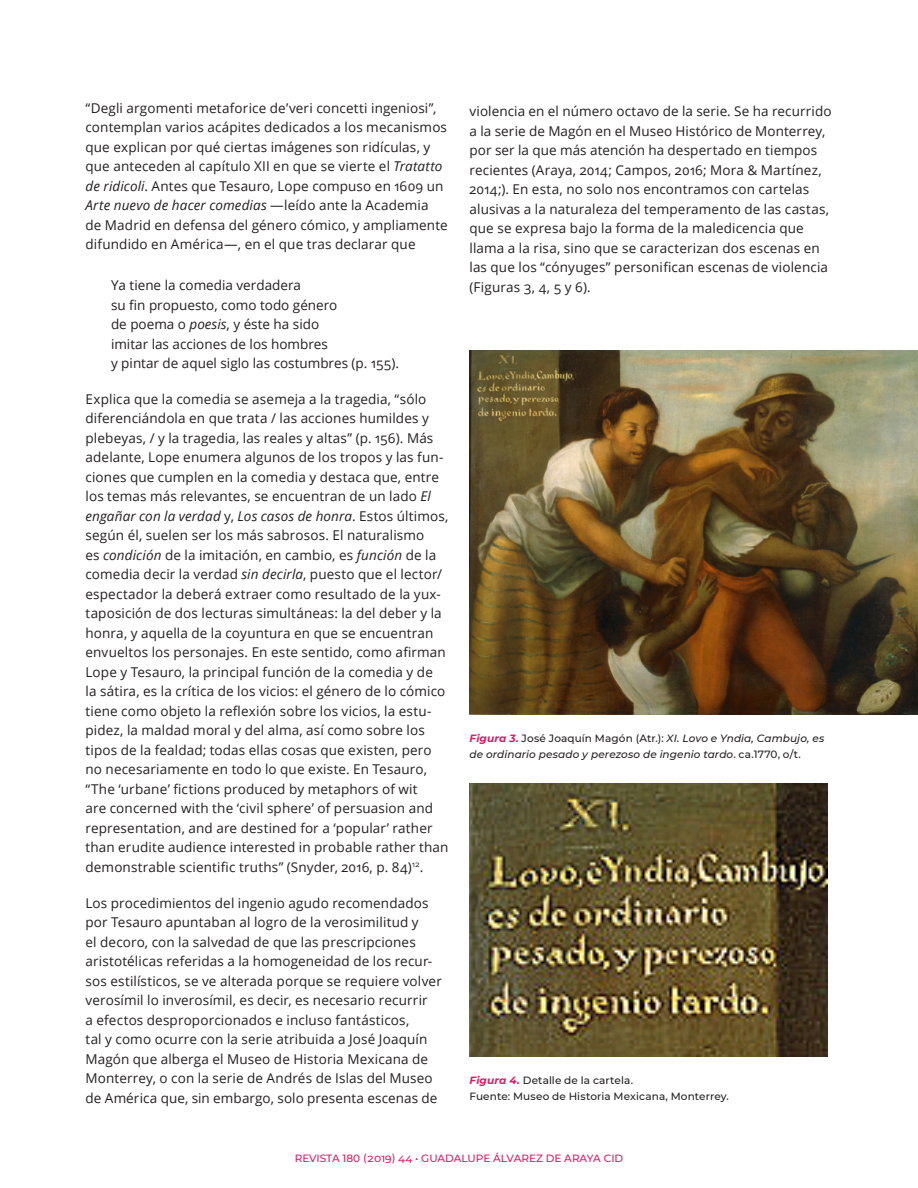
<style>
.page{position:relative;width:918px;height:1188px;background:#fff}
.page>*{position:absolute;margin:0;border:0;box-sizing:border-box;transform-origin:0 0}
.Texto{font:13.5px/19.5px "Open Sans";letter-spacing:.01em;color:#231f20}
.cita{font:13.5px/19.5px "Open Sans";color:#231f20}
.bajada_imagen{font:italic 500 10.5px/16.5px "Montserrat";letter-spacing:.01em;color:#231f20}
.bajada_imagen-2{font:500 10.5px/16.5px "Montserrat";letter-spacing:.01em;color:#231f20}
.t1{font:500 10.5px "Montserrat";color:#df1964}
.s1{font-style:italic}
.s2{font-weight:700;color:#df1964}
.s3{font-style:normal}
.s4{font-weight:700;font-style:italic;color:#df1964}
</style>
<div class="page">
<img style="left:470px;top:351px;width:448px;height:363px">
<img style="left:470px;top:784px;width:358px;height:273px">
<p class="Texto" style="left:86px;top:98px;width:364px">“Degli argomenti metaforice de’veri concetti ingeniosi”, contemplan varios acápites dedicados a los mecanismos que explican por qué ciertas imágenes son ridículas, y que anteceden al capítulo XII en que se vierte el <span class="s1">Tratatto de ridicoli</span>. Antes que Tesauro, Lope compuso en 1609 un <span class="s1">Arte nuevo de hacer comedias</span> —leído ante la Academia de Madrid en defensa del género cómico, y ampliamente difundido en América—, en el que tras declarar que</p>
<p class="cita" style="left:111px;top:275px;width:290px">Ya tiene la comedia verdadera<br>su fin propuesto, como todo género<br>de poema o <span class="s1">poesis</span>, y éste ha sido<br>imitar las acciones de los hombres<br>y pintar de aquel siglo las costumbres (p. 155).</p>
<p class="Texto" style="left:86px;top:389px;width:365px">Explica que la comedia se asemeja a la tragedia, “sólo diferenciándola en que trata / las acciones humildes y plebeyas, / y la tragedia, las reales y altas” (p. 156). Más adelante, Lope enumera algunos de los tropos y las fun&shy;ciones que cumplen en la comedia y destaca que, entre los temas más relevantes, se encuentran de un lado <span class="s1">El engañar con la verdad</span> y, <span class="s1">Los casos de honra</span>. Estos últimos, según él, suelen ser los más sabrosos. El naturalismo<br>es <span class="s1">condición</span> de la imitación, en cambio, es <span class="s1">función</span> de la comedia decir la verdad <span class="s1">sin decirla</span>, puesto que el lector/ espectador la deberá extraer como resultado de la yux&shy;taposición de dos lecturas simultáneas: la del deber y la honra, y aquella de la coyuntura en que se encuentran envueltos los personajes. En este sentido, como afirman Lope y Tesauro, la principal función de la comedia y de<br>la sátira, es la crítica de los vicios: el género de lo cómico tiene como objeto la reflexión sobre los vicios, la estu&shy;pidez, la maldad moral y del alma, así como sobre los tipos de la fealdad; todas ellas cosas que existen, pero no necesariamente en todo lo que existe. En Tesauro, “The ‘urbane’ fictions produced by metaphors of wit<br>are concerned with the ‘civil sphere’ of persuasion and representation, and are destined for a ‘popular’ rather than erudite audience interested in probable rather than demonstrable scientific truths” (Snyder, 2016, p. 84)<sup>12</sup>.</p>
<p class="Texto" style="left:86px;top:893px;width:358px">Los procedimientos del ingenio agudo recomendados por Tesauro apuntaban al logro de la verosimilitud y<br>el decoro, con la salvedad de que las prescripciones aristotélicas referidas a la homogeneidad de los recur&shy;sos estilísticos, se ve alterada porque se requiere volver verosímil lo inverosímil, es decir, es necesario recurrir<br>a efectos desproporcionados e incluso fantásticos,<br>tal y como ocurre con la serie atribuida a José Joaquín Magón que alberga el Museo de Historia Mexicana de Monterrey, o con la serie de Andrés de Islas del Museo de América que, sin embargo, solo presenta escenas de</p>
<p class="Texto" style="left:470px;top:101px;width:364px">violencia en el número octavo de la serie. Se ha recurrido a la serie de Magón en el Museo Histórico de Monterrey, por ser la que más atención ha despertado en tiempos recientes (Araya, 2014; Campos, 2016; Mora &amp; Martínez, 2014;). En esta, no solo nos encontramos con cartelas alusivas a la naturaleza del temperamento de las castas, que se expresa bajo la forma de la maledicencia que llama a la risa, sino que se caracterizan dos escenas en las que los “cónyuges” personifican escenas de violencia (Figuras 3, 4, 5 y 6).</p>
<p class="bajada_imagen" style="left:470px;top:729px;width:356px"><span class="s2">Figura 3.</span> <span class="s3">José Joaquín Magón (Atr.):</span> XI. Lovo e Yndia, Cambujo, es de ordinario pesado y perezoso de ingenio tardo<span class="s3">. ca.1770, o/t.</span></p>
<p class="bajada_imagen-2" style="left:470px;top:1072px;width:261px"><span class="s4">Figura 4.</span> Detalle de la cartela.<br>Fuente: Museo de Historia Mexicana, Monterrey.</p>
<p class="t1" style="left:295px;top:1151px;width:330px">REVISTA 180 (2019) 44 • GUADALUPE ÁLVAREZ DE ARAYA CID</p>
</div>
